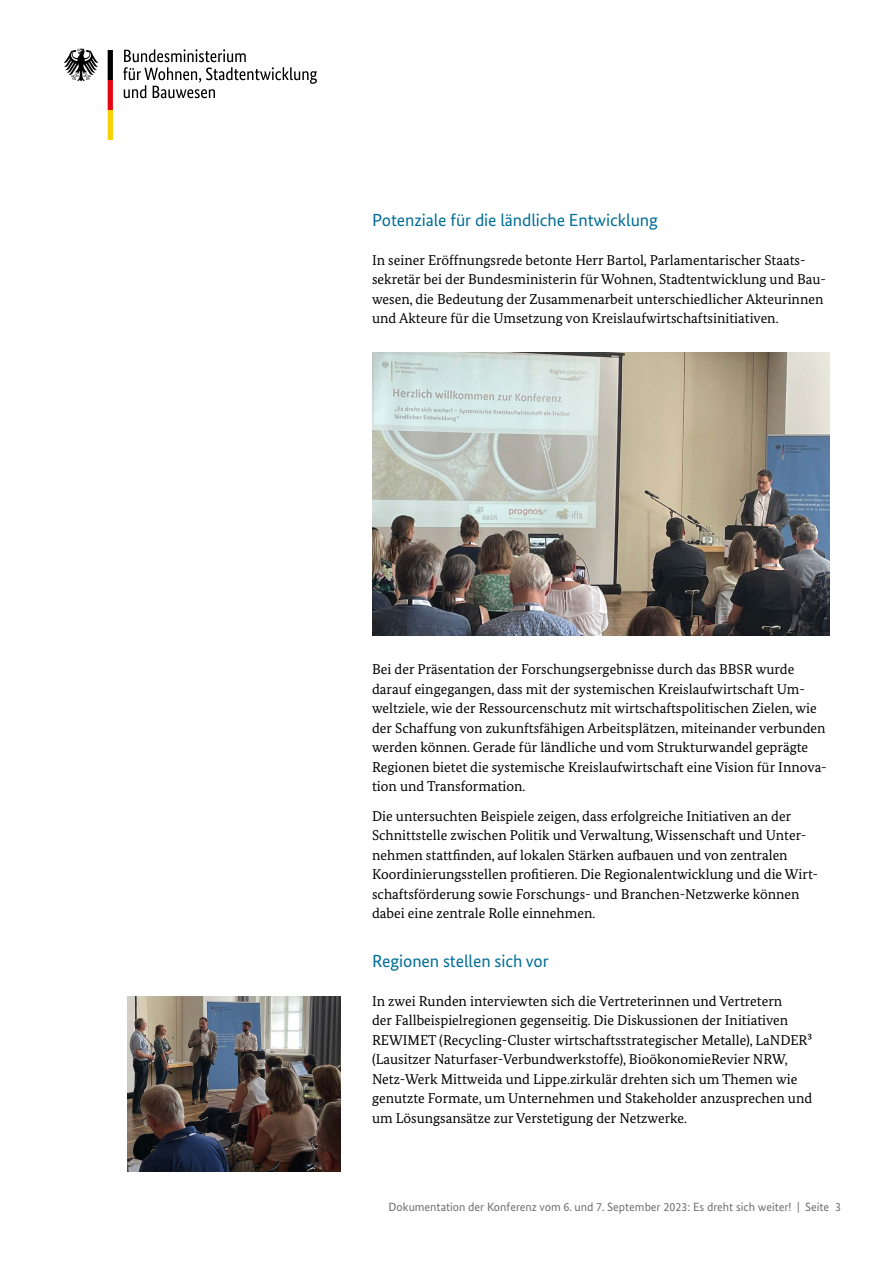
<style>
.page{position:relative;width:893px;height:1263px;background:#fff}
.page>*{position:absolute;margin:0;border:0;box-sizing:border-box;transform-origin:0 0}
._09_H2_optional{font:17.55px "Bundes Sans";letter-spacing:-.005em;color:#006e96}
._10_P{font:14.25px/19.5px "Bundes Serif";color:#000}
.t1{font:12px "Bundes Sans";color:#706f6f}
</style>
<div class="page">
<svg style="left:123px;top:49px;width:194px;height:49px"></svg>
<svg style="left:64px;top:49px;width:35px;height:32px"></svg>
<svg style="left:108px;top:50px;width:5px;height:90px"></svg>
<img style="left:372px;top:352px;width:457px;height:283px">
<img style="left:128px;top:996px;width:212px;height:176px">
<h2 class="_09_H2_optional" style="left:372px;top:209px;width:287px">Potenziale für die ländliche Entwicklung</h2>
<p class="_10_P" style="left:372px;top:250px;width:455px">In seiner Eröffnungsrede betonte Herr Bartol, Parlamentarischer Staats&shy;sekretär bei der Bundesministerin für Wohnen, Stadtentwicklung und Bau&shy;wesen, die Bedeutung der Zusammenarbeit unterschiedlicher Akteurinnen und Akteure für die Umsetzung von Kreislaufwirtschaftsinitiativen.</p>
<p class="_10_P" style="left:372px;top:659px;width:456px">Bei der Präsentation der Forschungsergebnisse durch das BBSR wurde darauf eingegangen, dass mit der systemischen Kreislaufwirtschaft Um&shy;weltziele, wie der Ressourcenschutz mit wirtschaftspolitischen Zielen, wie der Schaffung von zukunftsfähigen Arbeitsplätzen, miteinander verbunden werden können. Gerade für ländliche und vom Strukturwandel geprägte Regionen bietet die systemische Kreislaufwirtschaft eine Vision für Innova&shy;tion und Transformation.</p>
<p class="_10_P" style="left:372px;top:806px;width:448px">Die untersuchten Beispiele zeigen, dass erfolgreiche Initiativen an der Schnittstelle zwischen Politik und Verwaltung, Wissenschaft und Unter&shy;nehmen stattfinden, auf lokalen Stärken aufbauen und von zentralen Koordinierungsstellen profitieren. Die Regionalentwicklung und die Wirt&shy;schaftsförderung sowie Forschungs- und Branchen-Netzwerke können dabei eine zentrale Rolle einnehmen.</p>
<h2 class="_09_H2_optional" style="left:372px;top:950px;width:178px">Regionen stellen sich vor</h2>
<p class="_10_P" style="left:372px;top:991px;width:442px">In zwei Runden interviewten sich die Vertreterinnen und Vertretern<br>der Fallbeispielregionen gegenseitig. Die Diskussionen der Initiativen REWIMET (Recycling-Cluster wirtschaftsstrategischer Metalle), LaNDER³ (Lausitzer Naturfaser-Verbundwerkstoffe), BioökonomieRevier NRW, Netz-Werk Mittweida und Lippe.zirkulär drehten sich um Themen wie genutzte Formate, um Unternehmen und Stakeholder anzusprechen und um Lösungsansätze zur Verstetigung der Netzwerke.</p>
<p class="t1" style="left:389px;top:1199px;width:454px">Dokumentation der Konferenz vom 6. und 7. September 2023: Es dreht sich weiter! | Seite 3</p>
</div>
